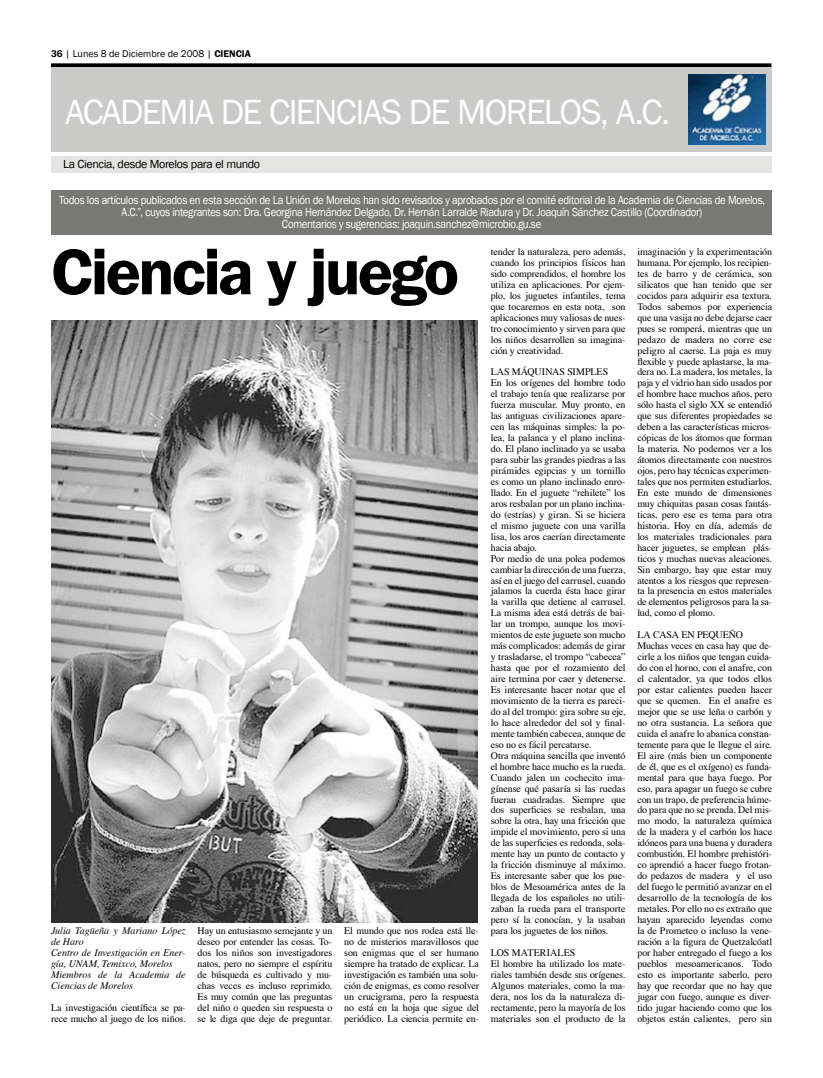
<style>
.page{position:relative;width:823px;height:1078px;background:#fff}
.page>*{position:absolute;margin:0;border:0;box-sizing:border-box;transform-origin:0 0}
.t1{font:600 66.9px "Franklin Gothic";letter-spacing:-.045em;color:#000}
.t2{font:36px "Franklin Gothic";letter-spacing:-.045em;color:#fff}
.t3{font:12px/12px "Franklin Gothic";letter-spacing:-.03em;color:#fff;text-align:center;scale:.9 1}
.t4{font:12px "Franklin Gothic";letter-spacing:-.03em;color:#000}
.t5{font:10px/10.9px "Times";letter-spacing:-.01em;color:#000}
.t6{font:italic 10px/10.9px "Times";letter-spacing:-.005em;color:#000}
.t7{font:10px "Franklin Gothic";color:#000}
.s1{font-weight:600}
</style>
<div class="page">
<svg style="left:51px;top:63px;width:720px;height:4px;background:#161616"></svg>
<div style="left:51px;top:67px;width:720px;height:85px;background:#cacac8"></div>
<div style="left:51px;top:156px;width:720px;height:17px;background:#e4e4e2"></div>
<div style="left:51px;top:190px;width:720px;height:44px;background:#787874"></div>
<img style="left:688px;top:74px;width:77px;height:70px">
<img style="left:51px;top:320px;width:426px;height:602px">
<p class="t7" style="left:51px;top:47px;width:201px"><span class="s1">36</span> | Lunes 8 de Diciembre de 2008 | <span class="s1">CIENCIA</span></p>
<h2 class="t2" style="left:65px;top:91px;width:605px">ACADEMIA DE CIENCIAS DE MORELOS, A.C.</h2>
<p class="t4" style="left:63px;top:157px;width:198px">La Ciencia, desde Morelos para el mundo</p>
<p class="t3" style="left:59px;top:194px;width:785px">Todos los artículos publicados en esta sección de La Unión de Morelos han sido revisados y aprobados por el comité editorial de la Academia de Ciencias de Morelos,<br>A.C.”, cuyos integrantes son: Dra. Georgina Hernández Delgado, Dr. Hernán Larralde Riadura y Dr. Joaquín Sánchez Castillo (Coordinador)<br>Comentarios y sugerencias: joaquin.sanchez@microbio.gu.se</p>
<h1 class="t1" style="left:51px;top:233px;width:409px">Ciencia y juego</h1>
<p class="t6" style="left:51px;top:925px;width:136px">Julia Tagüeña y Mariano López de Haro<br>Centro de Investigación en Ener&shy;gía, UNAM, Temixco, Morelos<br>Miembros de la Academia de<br>Ciencias de Morelos</p>
<p class="t5" style="left:51px;top:1002px;width:136px">La investigación científica se pa&shy;rece mucho al juego de los niños.</p>
<p class="t5" style="left:197px;top:925px;width:136px;text-align:justify">Hay un entusiasmo semejante y un deseo por entender las cosas. To&shy;dos los niños son investigadores natos, pero no siempre el espíritu de búsqueda es cultivado y mu&shy;chas veces es incluso reprimido.<br>Es muy común que las preguntas del niño o queden sin respuesta o se le diga que deje de preguntar.</p>
<p class="t5" style="left:344px;top:925px;width:136px;text-align:justify">El mundo que nos rodea está lle&shy;no de misterios maravillosos que son enigmas que el ser humano siempre ha tratado de explicar. La investigación es también una solu&shy;ción de enigmas, es como resolver un crucigrama, pero la respuesta no está en la hoja que sigue del periódico. La ciencia permite en-</p>
<p class="t5" style="left:490px;top:247px;width:136px;text-align:justify">tender la naturaleza, pero además, cuando los principios físicos han sido comprendidos, el hombre los utiliza en aplicaciones. Por ejem&shy;plo, los juguetes infantiles, tema que tocaremos en esta nota, son aplicaciones muy valiosas de nues&shy;tro conocimiento y sirven para que los niños desarrollen su imagina&shy;ción y creatividad.</p>
<p class="t5" style="left:490px;top:367px;width:136px">LAS MÁQUINAS SIMPLES<br>En los orígenes del hombre todo el trabajo tenía que realizarse por fuerza muscular. Muy pronto, en las antiguas civilizaciones apare&shy;cen las máquinas simples: la po&shy;lea, la palanca y el plano inclina&shy;do. El plano inclinado ya se usaba para subir las grandes piedras a las pirámides egipcias y un tornillo es como un plano inclinado enro&shy;llado. En el juguete “rehilete” los aros resbalan por un plano inclina&shy;do (estrías) y giran. Si se hiciera el mismo juguete con una varilla lisa, los aros caerían directamente hacia abajo.<br>Por medio de una polea podemos cambiar la dirección de una fuerza, así en el juego del carrusel, cuando jalamos la cuerda ésta hace girar la varilla que detiene al carrusel.<br>La misma idea está detrás de bai&shy;lar un trompo, aunque los movi&shy;mientos de este juguete son mucho más complicados: además de girar y trasladarse, el trompo “cabecea” hasta que por el rozamiento del aire termina por caer y detenerse.<br>Es interesante hacer notar que el movimiento de la tierra es pareci&shy;do al del trompo: gira sobre su eje, lo hace alrededor del sol y final&shy;mente también cabecea, aunque de eso no es fácil percatarse.<br>Otra máquina sencilla que inventó el hombre hace mucho es la rueda.<br>Cuando jalen un cochecito ima&shy;gínense qué pasaría si las ruedas fueran cuadradas. Siempre que dos superficies se resbalan, una sobre la otra, hay una fricción que impide el movimiento, pero si una de las superficies es redonda, sola&shy;mente hay un punto de contacto y la fricción disminuye al máximo.<br>Es interesante saber que los pue&shy;blos de Mesoamérica antes de la llegada de los españoles no utili&shy;zaban la rueda para el transporte pero sí la conocían, y la usaban para los juguetes de los niños.</p>
<p class="t5" style="left:490px;top:947px;width:136px">LOS MATERIALES<br>El hombre ha utilizado los mate&shy;riales también desde sus orígenes.<br>Algunos materiales, como la ma&shy;dera, nos los da la naturaleza di&shy;rectamente, pero la mayoría de los materiales son el producto de la</p>
<p class="t5" style="left:637px;top:247px;width:136px;text-align:justify">imaginación y la experimentación humana. Por ejemplo, los recipien&shy;tes de barro y de cerámica, son silicatos que han tenido que ser cocidos para adquirir esa textura.<br>Todos sabemos por experiencia que una vasija no debe dejarse caer pues se romperá, mientras que un pedazo de madera no corre ese peligro al caerse. La paja es muy flexible y puede aplastarse, la ma&shy;dera no. La madera, los metales, la paja y el vidrio han sido usados por el hombre hace muchos años, pero sólo hasta el siglo XX se entendió que sus diferentes propiedades se deben a las características micros&shy;cópicas de los átomos que forman la materia. No podemos ver a los átomos directamente con nuestros ojos, pero hay técnicas experimen&shy;tales que nos permiten estudiarlos.<br>En este mundo de dimensiones muy chiquitas pasan cosas fantás&shy;ticas, pero ese es tema para otra historia. Hoy en día, además de los materiales tradicionales para hacer juguetes, se emplean plás&shy;ticos y muchas nuevas aleaciones.<br>Sin embargo, hay que estar muy atentos a los riesgos que represen&shy;ta la presencia en estos materiales de elementos peligrosos para la sa&shy;lud, como el plomo.</p>
<p class="t5" style="left:637px;top:630px;width:136px">LA CASA EN PEQUEÑO<br>Muchas veces en casa hay que de&shy;cirle a los niños que tengan cuida&shy;do con el horno, con el anafre, con el calentador, ya que todos ellos por estar calientes pueden hacer que se quemen. En el anafre es mejor que se use leña o carbón y no otra sustancia. La señora que cuida el anafre lo abanica constan&shy;temente para que le llegue el aire.<br>El aire (más bien un componente de él, que es el oxígeno) es funda&shy;mental para que haya fuego. Por eso, para apagar un fuego se cubre con un trapo, de preferencia húme&shy;do para que no se prenda. Del mis&shy;mo modo, la naturaleza química de la madera y el carbón los hace idóneos para una buena y duradera combustión. El hombre prehistóri&shy;co aprendió a hacer fuego frotan&shy;do pedazos de madera y el uso del fuego le permitió avanzar en el desarrollo de la tecnología de los metales. Por ello no es extraño que hayan aparecido leyendas como la de Prometeo o incluso la vene&shy;ración a la figura de Quetzalcóatl por haber entregado el fuego a los pueblos mesoamericanos. Todo esto es importante saberlo, pero hay que recordar que no hay que jugar con fuego, aunque es diver&shy;tido jugar haciendo como que los objetos están calientes, pero sin</p>
</div>
